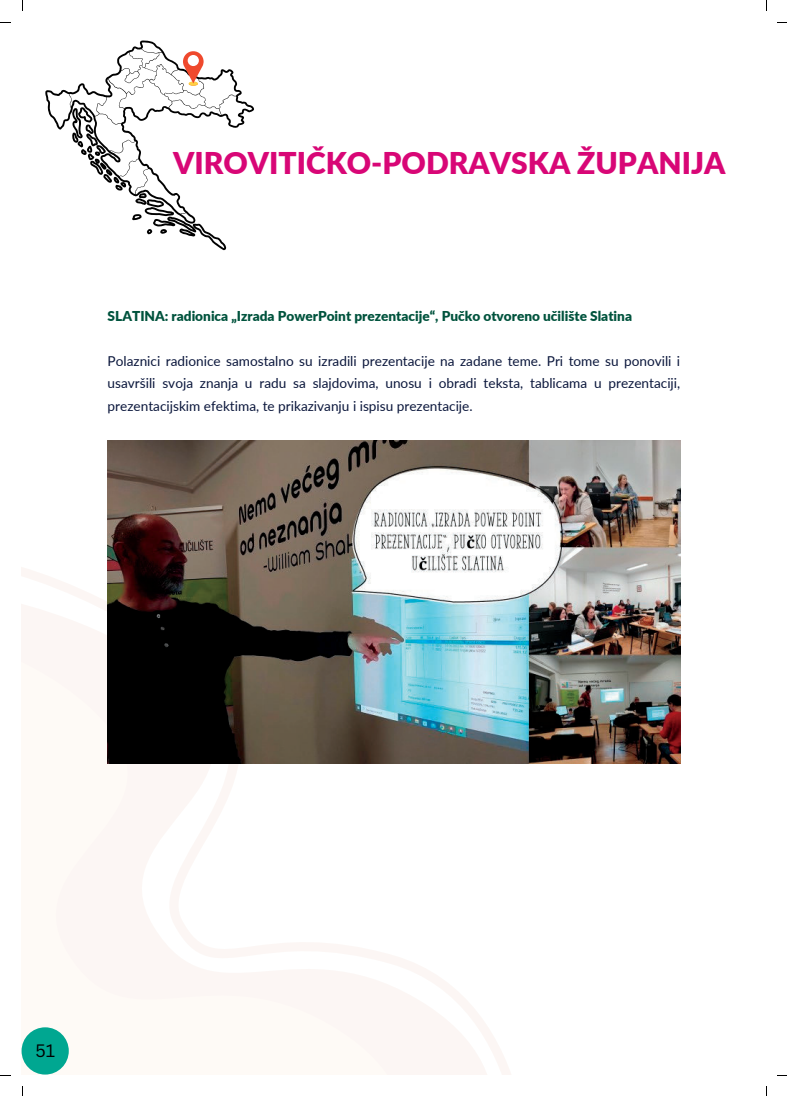
<style>
.page{position:relative;width:787px;height:1096px;background:#fff}
.page>*{position:absolute;margin:0;border:0;box-sizing:border-box;transform-origin:0 0}
.t1{font:900 30px "Lato";color:#d80676}
.t2{font:17.5px "Canva Sans";color:#000}
.t3{font:13.62px/22.5px "Lato";color:#0b173c;text-align:justify}
.t4{font:900 13.62px "Lato";color:#00533d}
</style>
<div class="page">
<svg style="left:22px;top:568px;width:504px;height:506px;fill:#fefaf6"></svg>
<img style="left:107px;top:440px;width:573px;height:323px">
<div style="left:22px;top:1027px;width:47px;height:47px;background:#00a791;border-radius:50%"></div>
<svg style="left:45px;top:40px;width:209px;height:90px"></svg>
<svg style="left:72px;top:107px;width:154px;height:143px"></svg>
<svg style="left:183px;top:51px;width:21px;height:35px"></svg>
<div style="left:188px;top:55px;width:11px;height:11px;background:#fff;border-radius:50%"></div>
<p class="t1" style="left:173px;top:144px;width:554px">VIROVITIČKO-PODRAVSKA ŽUPANIJA</p>
<p class="t4" style="left:108px;top:307px;width:526px">SLATINA: radionica „Izrada PowerPoint prezentacije“, Pučko otvoreno učilište Slatina</p>
<p class="t3" style="left:108px;top:349px;width:574px">Polaznici radionice samostalno su izradili prezentacije na zadane teme. Pri tome su ponovili i usavršili svoja znanja u radu sa slajdovima, unosu i obradi teksta, tablicama u prezentaciji, prezentacijskim efektima, te prikazivanju i ispisu prezentacije.</p>
<p class="t2" style="left:36px;top:1038px;width:21px">51</p>
</div>
